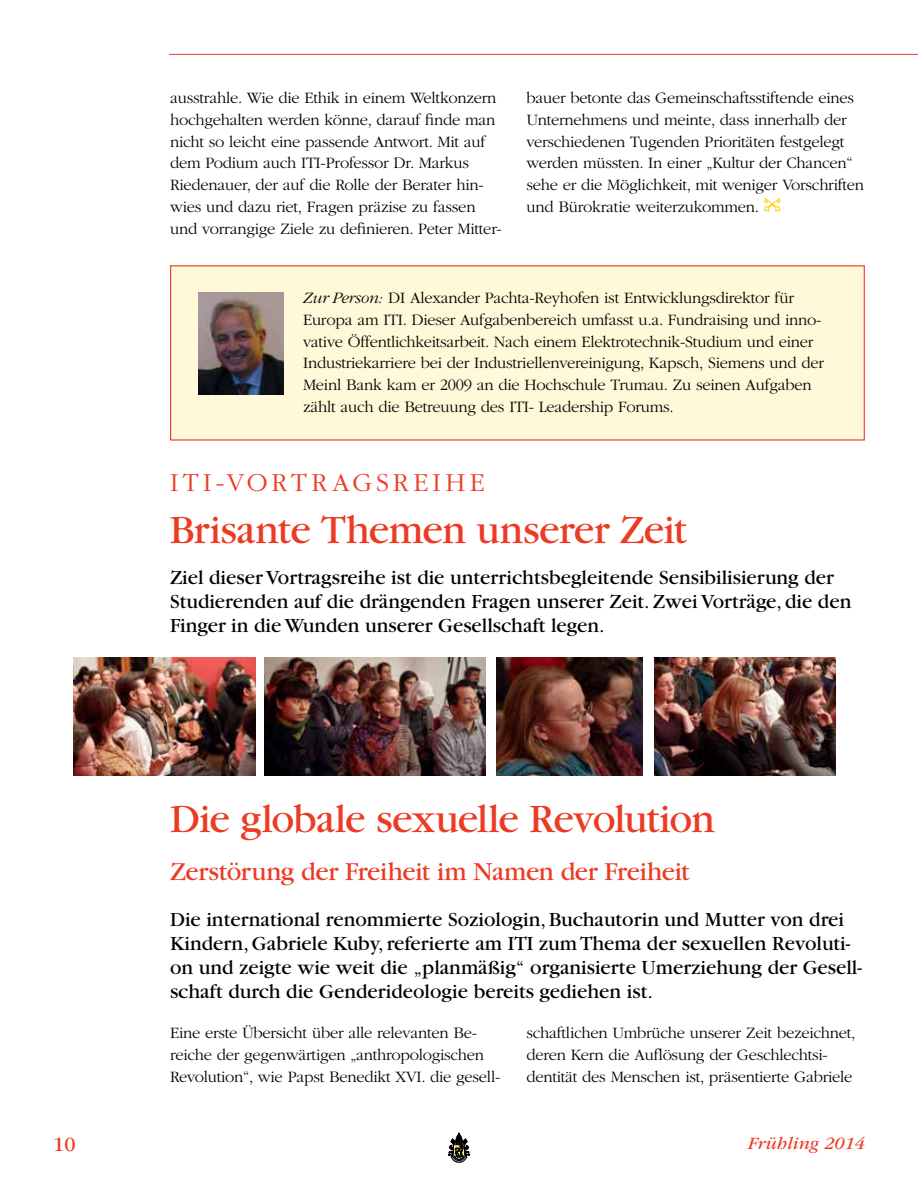
<style>
.page{position:relative;width:918px;height:1188px;background:#fff}
.page>*{position:absolute;margin:0;border:0;box-sizing:border-box;transform-origin:0 0}
.t1{font:42px "Garamond";letter-spacing:-.015em;color:#ec3b24}
.t2{font:27px "Garamond";letter-spacing:-.01em;color:#ec3b24}
.t3{font:300 27px "Garamond";letter-spacing:.15em;color:#ec3b24}
.t4{font:21px/24px "Garamond";color:#000}
.t5{font:21px "ITC Garamond Std";color:#ec3b24}
.t6{font:italic 18px "ITC Garamond Std";color:#ec3b24}
.t7{font:300 16.5px/21.8px "ITC Garamond Std";letter-spacing:-.015em;color:#000}
.s1{font-style:italic}
</style>
<div class="page">
<svg style="left:448px;top:1133px;width:22px;height:29px"></svg>
<img style="left:763px;top:198px;width:17px;height:6px">
<img style="left:654px;top:657px;width:182px;height:119px">
<img style="left:74px;top:657px;width:181px;height:119px">
<img style="left:265px;top:657px;width:221px;height:119px">
<img style="left:496px;top:657px;width:146px;height:119px">
<div style="left:171px;top:266px;width:693px;height:174px;background:#fff9d9"></div>
<div style="left:170px;top:265px;width:695px;height:176px;border:1px solid #ec3b24"></div>
<img style="left:198px;top:293px;width:86px;height:102px">
<hr style="left:169px;top:54px;width:749px;height:1px;background:#ec3b24">
<p class="t5" style="left:53px;top:1133px;width:24px">10</p>
<p class="t7" style="left:170px;top:87px;width:333px">ausstrahle. Wie die Ethik in einem Weltkonzern hochgehalten werden könne, darauf finde man nicht so leicht eine passende Antwort. Mit auf dem Podium auch ITI-Professor Dr. Markus Riedenauer, der auf die Rolle der Berater hin&shy;wies und dazu riet, Fragen präzise zu fassen und vorrangige Ziele zu definieren. Peter Mitter-</p>
<p class="t7" style="left:526px;top:87px;width:339px">bauer betonte das Gemeinschaftsstiftende eines Unternehmens und meinte, dass innerhalb der verschiedenen Tugenden Prioritäten festgelegt werden müssten. In einer „Kultur der Chancen“ sehe er die Möglichkeit, mit weniger Vorschriften und Bürokratie weiterzukommen.</p>
<p class="t7" style="left:303px;top:287px;width:522px"><span class="s1">Zur Person:</span> DI Alexander Pachta-Reyhofen ist Entwicklungsdirektor für Europa am ITI. Dieser Aufgabenbereich umfasst u.a. Fundraising und inno&shy;vative Öffentlichkeitsarbeit. Nach einem Elektrotechnik-Studium und einer Industriekarriere bei der Industriellenvereinigung, Kapsch, Siemens und der Meinl Bank kam er 2009 an die Hochschule Trumau. Zu seinen Aufgaben zählt auch die Betreuung des ITI- Leadership Forums.</p>
<h2 class="t3" style="left:170px;top:468px;width:316px">ITI-VORTRAGSREIHE</h2>
<h1 class="t1" style="left:170px;top:508px;width:519px">Brisante Themen unserer Zeit</h1>
<p class="t4" style="left:170px;top:566px;width:683px">Ziel dieser Vortragsreihe ist die unterrichtsbegleitende Sensibilisierung der<br>Studierenden auf die drängenden Fragen unserer Zeit. Zwei Vorträge, die den<br>Finger in die Wunden unserer Gesellschaft legen.</p>
<h1 class="t1" style="left:170px;top:797px;width:546px">Die globale sexuelle Revolution</h1>
<h2 class="t2" style="left:170px;top:858px;width:521px">Zerstörung der Freiheit im Namen der Freiheit</h2>
<p class="t4" style="left:170px;top:907px;width:693px">Die international renommierte Soziologin, Buchautorin und Mutter von drei Kindern, Gabriele Kuby, referierte am ITI zum Thema der sexuellen Revoluti&shy;on und zeigte wie weit die „planmäßig“ organisierte Umerziehung der Gesell&shy;schaft durch die Genderideologie bereits gediehen ist.</p>
<p class="t7" style="left:170px;top:1022px;width:332px">Eine erste Übersicht über alle relevanten Be&shy;reiche der gegenwärtigen „anthropologischen<br>Revolution“, wie Papst Benedikt XVI. die gesell-</p>
<p class="t7" style="left:526px;top:1022px;width:330px">schaftlichen Umbrüche unserer Zeit bezeichnet, deren Kern die Auflösung der Geschlechtsi&shy;dentität des Menschen ist, präsentierte Gabriele</p>
<p class="t6" style="left:748px;top:1133px;width:119px">Frühling 2014</p>
</div>
